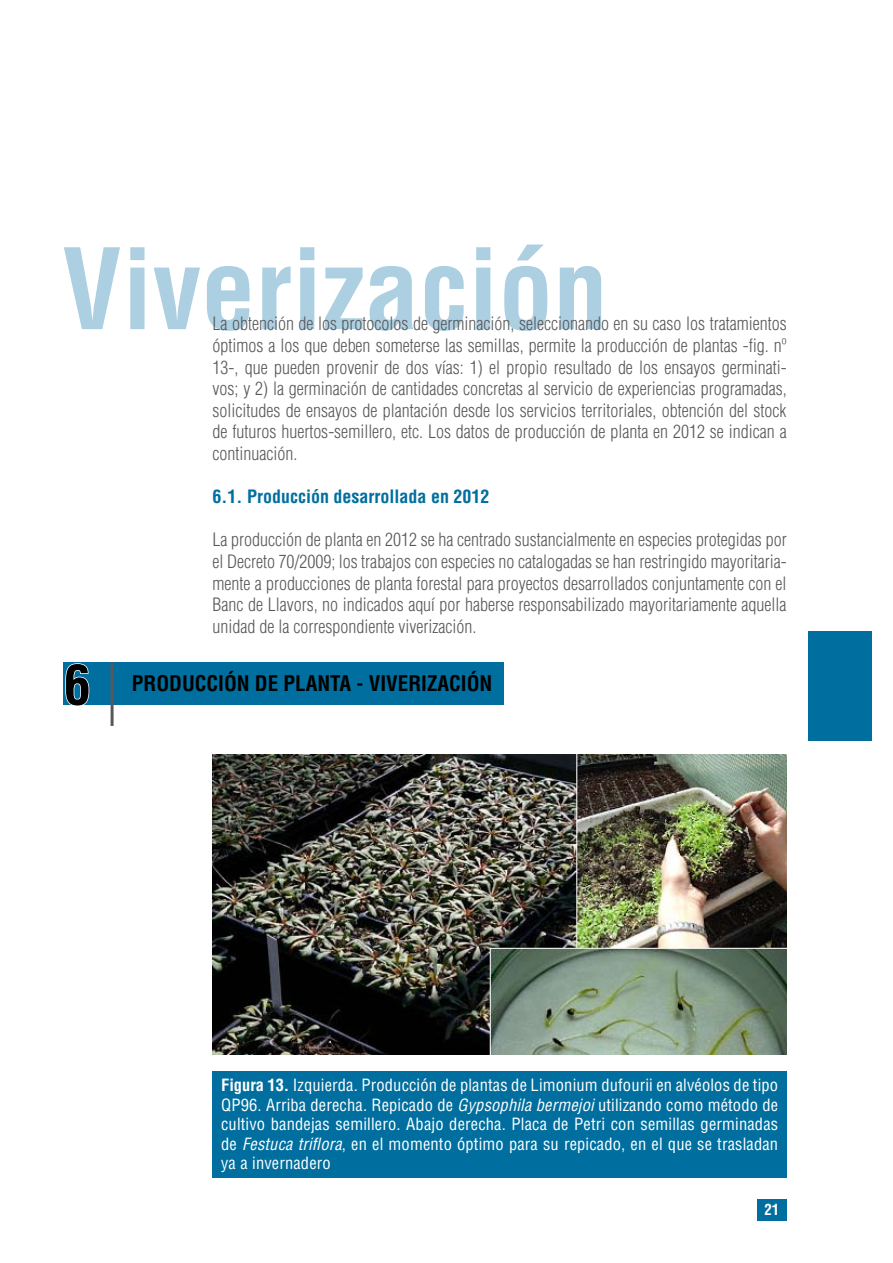
<style>
.page{position:relative;width:893px;height:1263px;background:#fff}
.page>*{position:absolute;margin:0;border:0;box-sizing:border-box;transform-origin:0 0}
.t1{font:700 condensed 54px "Helvetica LT Std";color:#000}
.t2{font:700 condensed 21px "Helvetica LT Std";color:#000}
.t3{font:300 condensed 18px/21.6px "Helvetica LT Std";color:#58585a;text-align:justify}
.t4{font:700 condensed 18px "Helvetica LT Std";color:#006f9f}
.t5{font:condensed 16.5px/19.5px "Helvetica LT Std";letter-spacing:.01em;color:#fff;text-align:justify}
.t6{font:700 condensed 15px "Helvetica LT Std";color:#fff}
.s1{font-weight:700}
.s2{font-style:italic}
</style>
<div class="page">
<img style="left:213px;top:755px;width:574px;height:299px">
<svg style="left:64px;top:244px;width:538px;height:87px"></svg>
<div style="left:757px;top:1199px;width:30px;height:21px;background:#006f9f"></div>
<div style="left:64px;top:662px;width:440px;height:43px;background:#006f9f"></div>
<hr style="left:111px;top:662px;width:3px;height:64px;background:#58585a">
<svg style="left:65px;top:663px;width:25px;height:42px"></svg>
<div style="left:808px;top:631px;width:64px;height:110px;background:#006f9f"></div>
<div style="left:213px;top:1071px;width:574px;height:107px;background:#006f9f"></div>
<h1 class="t1" style="left:64px;top:651px;width:28px">6</h1>
<p class="t3" style="left:213px;top:313px;width:576px">La obtención de los protocolos de germinación, seleccionando en su caso los tratamientos óptimos a los que deben someterse las semillas, permite la producción de plantas -fig. nº 13-, que pueden provenir de dos vías: 1) el propio resultado de los ensayos germinati&shy;vos; y 2) la germinación de cantidades concretas al servicio de experiencias programadas, solicitudes de ensayos de plantación desde los servicios territoriales, obtención del stock de futuros huertos-semillero, etc. Los datos de producción de planta en 2012 se indican a continuación.</p>
<p class="t4" style="left:213px;top:485px;width:278px">6.1. Producción desarrollada en 2012</p>
<p class="t3" style="left:213px;top:529px;width:576px">La producción de planta en 2012 se ha centrado sustancialmente en especies protegidas por el Decreto 70/2009; los trabajos con especies no catalogadas se han restringido mayoritaria&shy;mente a producciones de planta forestal para proyectos desarrollados conjuntamente con el Banc de Llavors, no indicados aquí por haberse responsabilizado mayoritariamente aquella unidad de la correspondiente viverización.</p>
<p class="t2" style="left:132px;top:670px;width:362px">PRODUCCIÓN DE PLANTA - VIVERIZACIÓN</p>
<p class="t5" style="left:221px;top:1075px;width:559px"><span class="s1">Figura 13.</span> Izquierda. Producción de plantas de Limonium dufourii en alvéolos de tipo QP96. Arriba derecha. Repicado de <span class="s2">Gypsophila bermejoi</span> utilizando como método de cultivo bandejas semillero. Abajo derecha. Placa de Petri con semillas germinadas de <span class="s2">Festuca triflora</span>, en el momento óptimo para su repicado, en el que se trasladan ya a invernadero</p>
<p class="t6" style="left:764px;top:1200px;width:16px">21</p>
</div>
